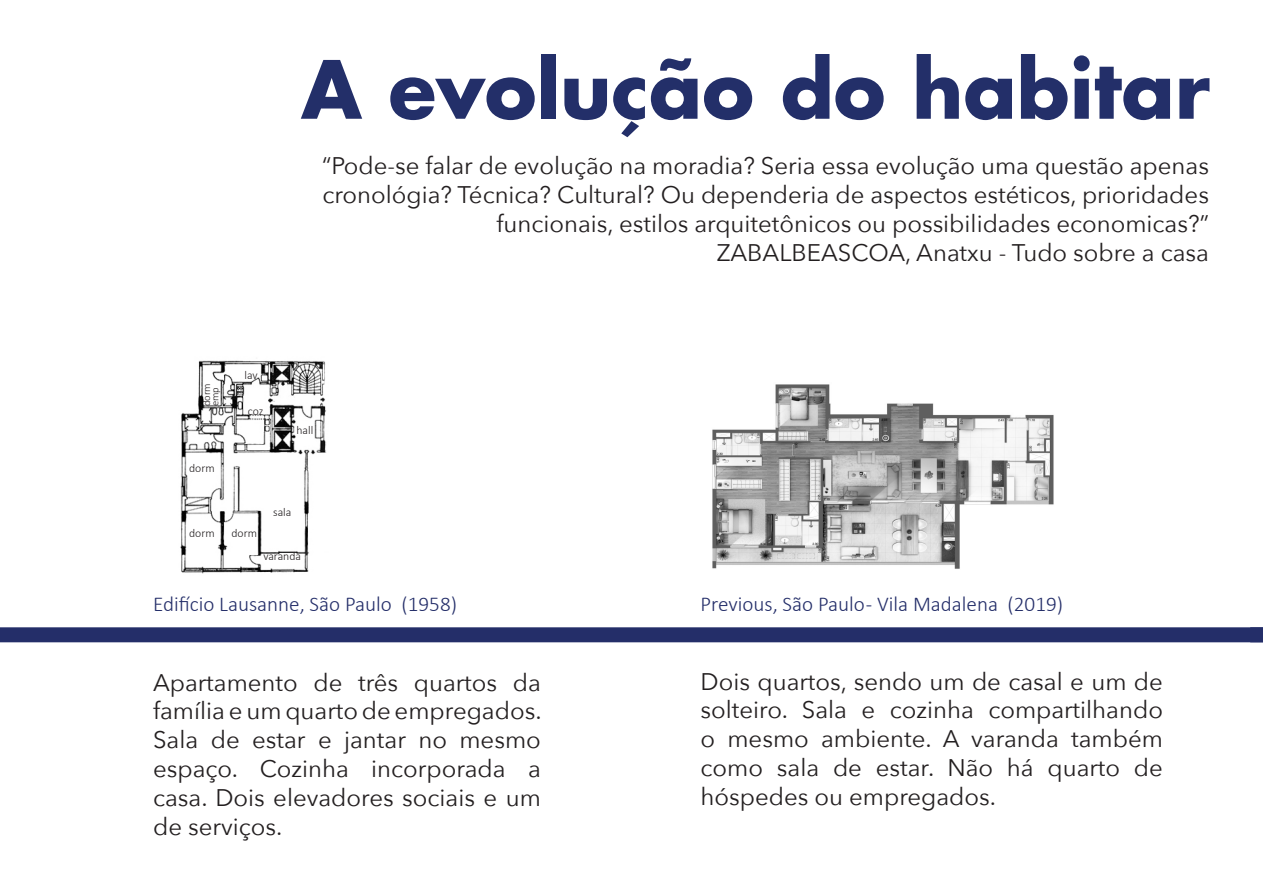
<style>
.page{position:relative;width:1263px;height:893px;background:#fff}
.page>*{position:absolute;margin:0;border:0;box-sizing:border-box;transform-origin:0 0}
.t1{font:700 78px "Futura LT";color:#232f69}
.t2{font:24px/28.8px "Avenir Next";color:#231f20;text-align:justify}
.t3{font:300 21.15px "Calibri";color:#242e69}
.t4{font:300 11.7px "Calibri";color:#231f20}
.t5{font:300 10.65px "Calibri";color:#231f20}
</style>
<div class="page">
<img style="left:180px;top:360px;width:146px;height:214px">
<img style="left:712px;top:384px;width:342px;height:185px">
<div style="left:0;top:627px;width:1263px;height:15px;background:#242e69"></div>
<p class="t1" style="left:301px;top:38px;width:910px">A evolução do habitar</p>
<p class="t2" style="left:322px;top:151px;width:888px;text-align:right">“Pode-se falar de evolução na moradia? Seria essa evolução uma questão apenas cronológia? Técnica? Cultural? Ou dependeria de aspectos estéticos, prioridades funcionais, estilos arquitetônicos ou possibilidades economicas?”</p>
<p class="t2" style="left:717px;top:237px;width:494px">ZABALBEASCOA, Anatxu - Tudo sobre a casa</p>
<p class="t5" style="left:200px;top:406px;width:25px;rotate:-90deg">dorm</p>
<p class="t5" style="left:208px;top:406px;width:21px;rotate:-90deg">emp</p>
<p class="t4" style="left:189px;top:460px;width:27px">dorm</p>
<p class="t4" style="left:244px;top:368px;width:15px">lav</p>
<p class="t4" style="left:248px;top:404px;width:17px">coz</p>
<p class="t4" style="left:296px;top:423px;width:18px">hall</p>
<p class="t4" style="left:189px;top:526px;width:27px">dorm</p>
<p class="t4" style="left:232px;top:526px;width:27px">dorm</p>
<p class="t4" style="left:273px;top:504px;width:20px">sala</p>
<p class="t4" style="left:263px;top:549px;width:39px">varanda</p>
<p class="t3" style="left:153px;top:590px;width:305px">Edifício Lausanne, São Paulo (1958)</p>
<p class="t3" style="left:701px;top:590px;width:364px">Previous, São Paulo - Vila Madalena (2019)</p>
<p class="t2" style="left:153px;top:667px;width:390px">Apartamento de três quartos da família e um quarto de empregados.<br>Sala de estar e jantar no mesmo espaço. Cozinha incorporada a casa. Dois elevadores sociais e um de serviços.</p>
<p class="t2" style="left:701px;top:666px;width:464px">Dois quartos, sendo um de casal e um de solteiro. Sala e cozinha compartilhando o mesmo ambiente. A varanda também como sala de estar. Não há quarto de hóspedes ou empregados.</p>
</div>
